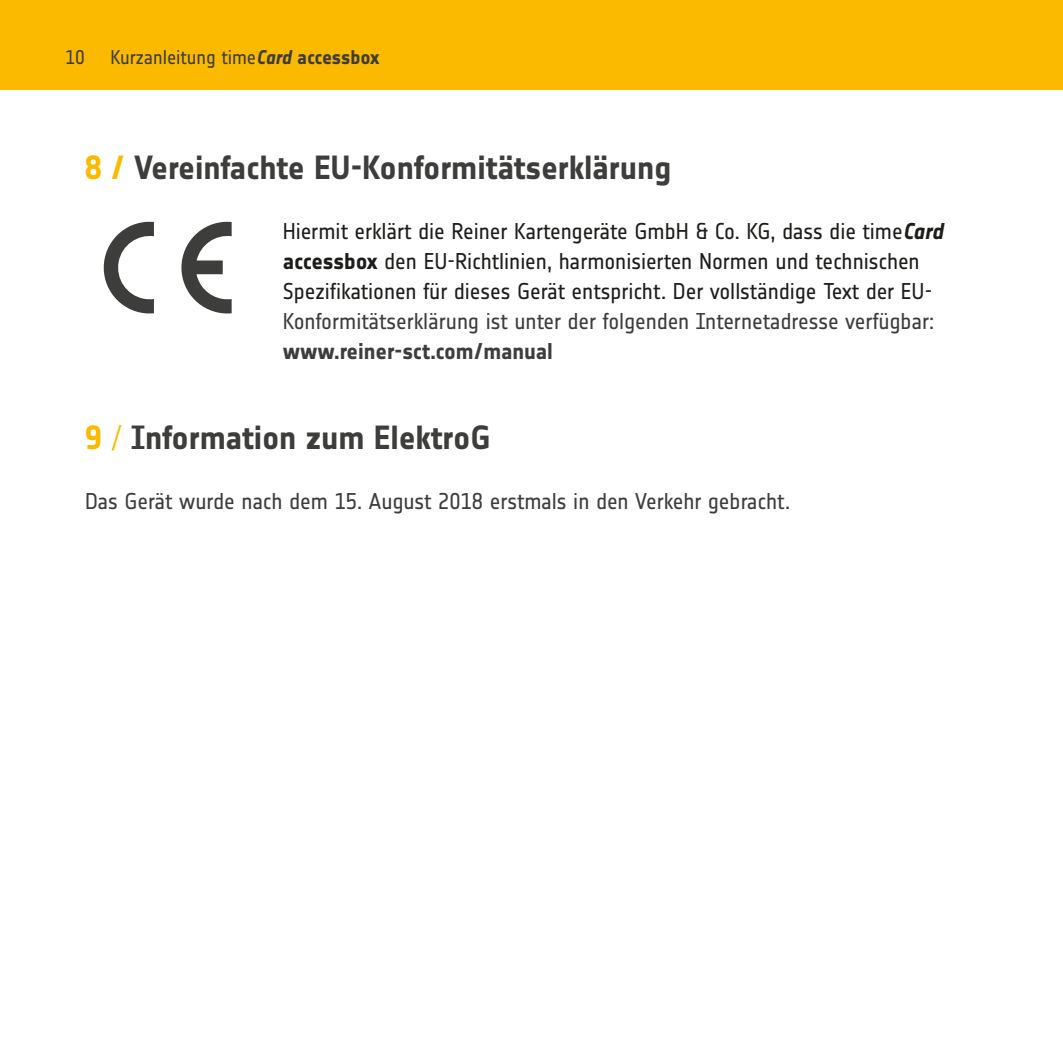
<style>
.page{position:relative;width:1063px;height:1063px;background:#fff}
.page>*{position:absolute;margin:0;border:0;box-sizing:border-box;transform-origin:0 0}
.überschrift_spaltens{font:33px "Notes Bold Tf";letter-spacing:-.005em;color:#3d3d3c}
.t1{font:22.5px/30px "Notes Regular Tf";letter-spacing:-.005em;color:#1d1d1b}
.t2{font:22.5px "Notes Regular Tf";letter-spacing:-.005em;color:#3d3d3c}
.t3{font:19.5px "Notes";letter-spacing:-.005em;color:#3d3d3c}
.t4{font:19.5px "Notes Regular Tf";color:#3d3d3c}
.s1{font-family:"Notes Bold Italic Tf"}
.s2{font-family:"Notes Bold Tf"}
.s3{color:#fbba00}
.s4{font-family:"Notes";font-weight:700;color:#fbba00}
.s5{color:#3d3d3c}
.s6{font-family:"Notes Bold Tf";color:#3d3d3c}
.s7{font-family:"Minion Pro";font-size:36px;color:#fbba00}
</style>
<div class="page">
<div style="left:0;top:0;width:1063px;height:89px;background:#fbba00"></div>
<svg style="left:103px;top:222px;width:51px;height:92px"></svg>
<svg style="left:181px;top:222px;width:51px;height:92px"></svg>
<p class="t4" style="left:66px;top:47px;width:21px">10</p>
<p class="t3" style="left:111px;top:47px;width:271px">Kurzanleitung time<span class="s1">Card</span> <span class="s2">accessbox</span></p>
<p class="überschrift_spaltens" style="left:85px;top:149px;width:588px"><span class="s3">8</span> <span class="s4">/</span> Vereinfachte EU-Konformitätserklärung</p>
<p class="t1" style="left:283px;top:216px;width:662px">Hiermit erklärt die Reiner Kartengeräte GmbH &amp; Co. KG, dass die time<span class="s1">Card </span><span class="s2">accessbox</span> den EU-Richtlinien, harmonisierten Normen und technischen Spezifikationen für dieses Gerät entspricht. Der vollständige Text der EU-<span class="s5">Konformitätserklärung ist unter der folgenden Internetadresse verfügbar: </span><span class="s6">www.reiner-sct.com/manual</span></p>
<p class="überschrift_spaltens" style="left:85px;top:419px;width:407px"><span class="s3">9</span> <span class="s7">/</span> Information zum ElektroG</p>
<p class="t2" style="left:85px;top:488px;width:707px">Das Gerät wurde nach dem 15. August 2018 erstmals in den Verkehr gebracht.</p>
</div>
